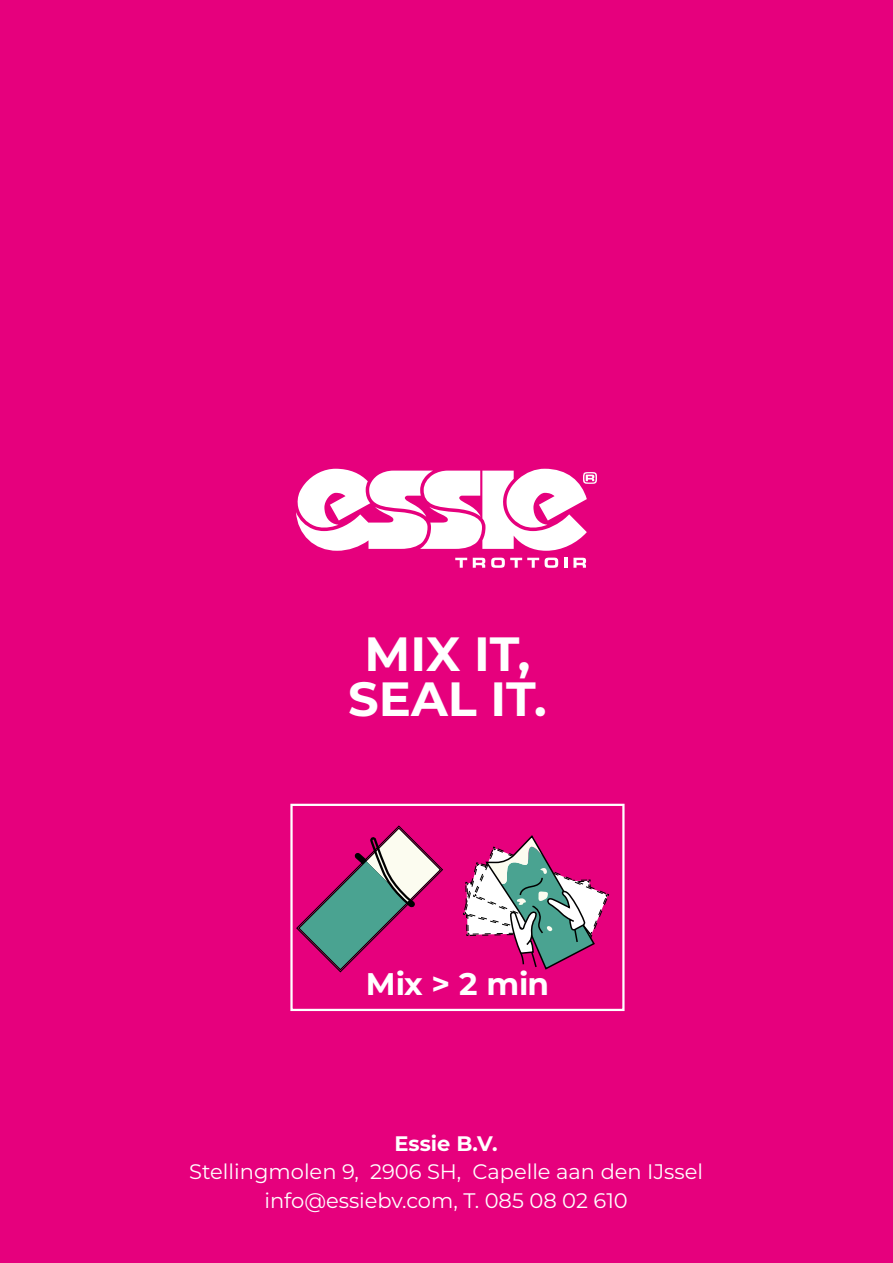
<style>
.page{position:relative;width:893px;height:1263px;background:#e6007d}
.page>*{position:absolute;margin:0;border:0;box-sizing:border-box;transform-origin:0 0}
.t1{font:700 48px/45px "Montserrat";color:#fff;text-align:center}
.t2{font:700 31.2px "Montserrat";letter-spacing:-.015em;color:#fff}
.t3{font:21px/28.5px "Montserrat";color:#fff;text-align:center}
.t4{font:700 21px "Montserrat";color:#fff}
</style>
<div class="page">
<svg style="left:455px;top:558px;width:12px;height:10px"></svg>
<svg style="left:473px;top:558px;width:12px;height:10px"></svg>
<svg style="left:491px;top:558px;width:48px;height:10px"></svg>
<svg style="left:545px;top:558px;width:13px;height:10px"></svg>
<svg style="left:564px;top:558px;width:3px;height:10px"></svg>
<svg style="left:573px;top:558px;width:13px;height:10px"></svg>
<svg style="left:296px;top:469px;width:301px;height:82px"></svg>
<div style="left:290px;top:804px;width:335px;height:207px;border:2px solid #fff"></div>
<svg style="left:296px;top:825px;width:147px;height:148px"></svg>
<svg style="left:463px;top:835px;width:146px;height:135px"></svg>
<h1 class="t1" style="left:348px;top:629px;width:200px">MIX IT,<br>SEAL IT.</h1>
<h2 class="t2" style="left:366px;top:962px;width:185px">Mix &gt; 2 min</h2>
<p class="t4" style="left:395px;top:1128px;width:105px">Essie B.V.</p>
<p class="t3" style="left:189px;top:1156px;width:515px">Stellingmolen 9, 2906 SH, Capelle aan den IJssel info@essiebv.com, T. 085 08 02 610</p>
</div>
